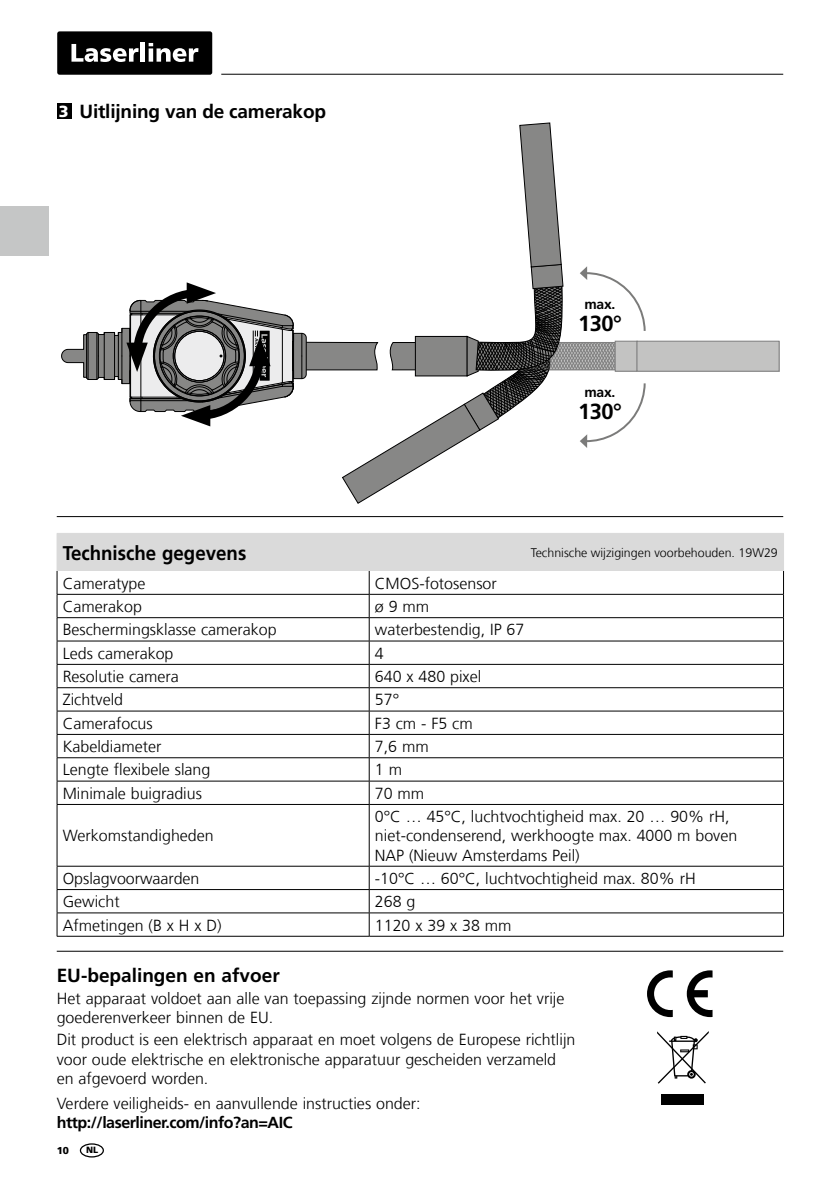
<style>
.page{position:relative;width:840px;height:1191px;background:#fff}
.page>*{position:absolute;margin:0;border:0;box-sizing:border-box;transform-origin:0 0}
.t1{font:700 21.8px "Frutiger LT Com";letter-spacing:-.02em;color:#000}
.t2{font:700 19.8px "Frutiger LT Com";color:#000;scale:.94 1}
.t3{font:700 19px "Frutiger LT Com";letter-spacing:-.01em;color:#000}
.t4{font:300 16px/19.2px "Frutiger LT Com";color:#000}
.t5{font:700 16px "Frutiger LT Com";letter-spacing:-.03em;color:#000}
.t6{font:700 14px "Frutiger LT Com";letter-spacing:-.02em;color:#000}
.t7{font:300 12.4px "Frutiger LT Com";color:#000}
.t8{font:900 10px "Frutiger LT Com";color:#000}
.t9{font:900 9px "Frutiger LT Com";color:#000}
.s1{font-weight:900;font-size:16px;color:#fff}
</style>
<div class="page">
<hr style="left:221px;top:74px;width:561px;height:1px;background:#000">
<div style="left:57px;top:31px;width:155px;height:44px;background:#000;border-radius:2px"></div>
<svg style="left:71px;top:44px;width:67px;height:18px"></svg>
<hr style="left:141px;top:43px;width:4px;height:19px;background:#fff">
<svg style="left:148px;top:43px;width:50px;height:19px"></svg>
<div style="left:636px;top:341px;width:142px;height:30px;background:#c3c3c2"></div>
<svg style="left:61px;top:123px;width:585px;height:381px"></svg>
<svg style="left:57px;top:534px;width:726px;height:270px"></svg>
<hr style="left:57px;top:804px;width:312px;height:1px;background:#000">
<hr style="left:57px;top:804px;width:1px;height:62px;background:#000">
<hr style="left:369px;top:804px;width:414px;height:1px;background:#000">
<hr style="left:368px;top:804px;width:1px;height:62px;background:#000">
<hr style="left:782px;top:804px;width:1px;height:62px;background:#000">
<hr style="left:57px;top:866px;width:312px;height:1px;background:#000">
<hr style="left:369px;top:866px;width:414px;height:1px;background:#000">
<hr style="left:57px;top:889px;width:312px;height:1px;background:#000">
<hr style="left:369px;top:889px;width:414px;height:1px;background:#000">
<hr style="left:57px;top:912px;width:312px;height:1px;background:#000">
<svg style="left:57px;top:866px;width:1px;height:70px"></svg>
<hr style="left:369px;top:912px;width:414px;height:1px;background:#000">
<svg style="left:368px;top:866px;width:1px;height:70px"></svg>
<hr style="left:57px;top:936px;width:312px;height:1px;background:#000">
<hr style="left:369px;top:936px;width:414px;height:1px;background:#000">
<hr style="left:57px;top:533px;width:312px;height:1px;background:#dadada">
<hr style="left:57px;top:534px;width:1px;height:37px;background:#dadada">
<hr style="left:369px;top:533px;width:414px;height:1px;background:#dadada">
<hr style="left:368px;top:534px;width:1px;height:37px;background:#dadada">
<hr style="left:782px;top:534px;width:1px;height:37px;background:#dadada">
<hr style="left:57px;top:950px;width:725px;height:1px;background:#000">
<div style="left:660px;top:1094px;width:43px;height:10px;background:#000"></div>
<svg style="left:657px;top:1031px;width:51px;height:52px"></svg>
<svg style="left:686px;top:970px;width:26px;height:47px"></svg>
<svg style="left:647px;top:970px;width:25px;height:47px"></svg>
<hr style="left:57px;top:516px;width:725px;height:1px;background:#000">
<div style="left:57px;top:103px;width:15px;height:16px;background:#000"></div>
<div style="left:80px;top:1143px;width:24px;height:14px;border:1px solid #000;border-radius:50%"></div>
<div style="left:0;top:206px;width:48px;height:49px;background:#c5c6c6"></div>
<p class="t3" style="left:59px;top:100px;width:268px"><span class="s1">3</span> Uitlijning van de camerakop</p>
<p class="t6" style="left:584px;top:296px;width:32px">max.</p>
<h1 class="t1" style="left:577px;top:310px;width:45px">130°</h1>
<p class="t6" style="left:584px;top:384px;width:32px">max.</p>
<h1 class="t1" style="left:577px;top:398px;width:45px">130°</h1>
<p class="t2" style="left:63px;top:541px;width:197px">Technische gegevens</p>
<p class="t7" style="left:530px;top:545px;width:248px">Technische wijzigingen voorbehouden. 19W29</p>
<p class="t4" style="left:63px;top:573px;width:84px">Cameratype</p>
<p class="t4" style="left:374px;top:573px;width:123px">CMOS-fotosensor</p>
<p class="t4" style="left:63px;top:597px;width:81px">Camerakop</p>
<p class="t4" style="left:374px;top:597px;width:56px">ø 9 mm</p>
<p class="t4" style="left:63px;top:620px;width:215px">Beschermingsklasse camerakop</p>
<p class="t4" style="left:374px;top:620px;width:151px">waterbestendig, IP 67</p>
<p class="t4" style="left:63px;top:643px;width:112px">Leds camerakop</p>
<p class="t4" style="left:374px;top:643px;width:10px">4</p>
<p class="t4" style="left:63px;top:667px;width:117px">Resolutie camera</p>
<p class="t4" style="left:374px;top:667px;width:108px">640 x 480 pixel</p>
<p class="t4" style="left:63px;top:690px;width:62px">Zichtveld</p>
<p class="t4" style="left:374px;top:690px;width:26px">57°</p>
<p class="t4" style="left:63px;top:713px;width:91px">Camerafocus</p>
<p class="t4" style="left:374px;top:713px;width:99px">F3 cm - F5 cm</p>
<p class="t4" style="left:63px;top:737px;width:100px">Kabeldiameter</p>
<p class="t4" style="left:374px;top:737px;width:55px">7,6 mm</p>
<p class="t4" style="left:63px;top:760px;width:149px">Lengte flexibele slang</p>
<p class="t4" style="left:374px;top:760px;width:29px">1 m</p>
<p class="t4" style="left:63px;top:784px;width:141px">Minimale buigradius</p>
<p class="t4" style="left:374px;top:784px;width:51px">70 mm</p>
<p class="t4" style="left:63px;top:826px;width:152px">Werkomstandigheden</p>
<p class="t4" style="left:374px;top:807px;width:364px">0°C … 45°C, luchtvochtigheid max. 20 … 90% rH, niet-condenserend, werkhoogte max. 4000 m boven<br>NAP (Nieuw Amsterdams Peil)</p>
<p class="t4" style="left:63px;top:869px;width:138px">Opslagvoorwaarden</p>
<p class="t4" style="left:374px;top:869px;width:322px">-10°C … 60°C, luchtvochtigheid max. 80% rH</p>
<p class="t4" style="left:63px;top:892px;width:58px">Gewicht</p>
<p class="t4" style="left:374px;top:892px;width:42px">268 g</p>
<p class="t4" style="left:63px;top:915px;width:160px">Afmetingen (B x H x D)</p>
<p class="t4" style="left:374px;top:915px;width:138px">1120 x 39 x 38 mm</p>
<p class="t3" style="left:57px;top:964px;width:224px">EU-bepalingen en afvoer</p>
<p class="t4" style="left:57px;top:989px;width:509px">Het apparaat voldoet aan alle van toepassing zijnde normen voor het vrije goederenverkeer binnen de EU.</p>
<p class="t4" style="left:57px;top:1030px;width:520px">Dit product is een elektrisch apparaat en moet volgens de Europese richtlijn voor oude elektrische en elektronische apparatuur gescheiden verzameld en afgevoerd worden.</p>
<p class="t4" style="left:57px;top:1093px;width:365px">Verdere veiligheids- en aanvullende instructies onder:</p>
<p class="t5" style="left:57px;top:1112px;width:237px">http://laserliner.com/info?an=AIC</p>
<p class="t8" style="left:57px;top:1144px;width:14px">10</p>
<p class="t9" style="left:86px;top:1144px;width:14px">NL</p>
</div>
